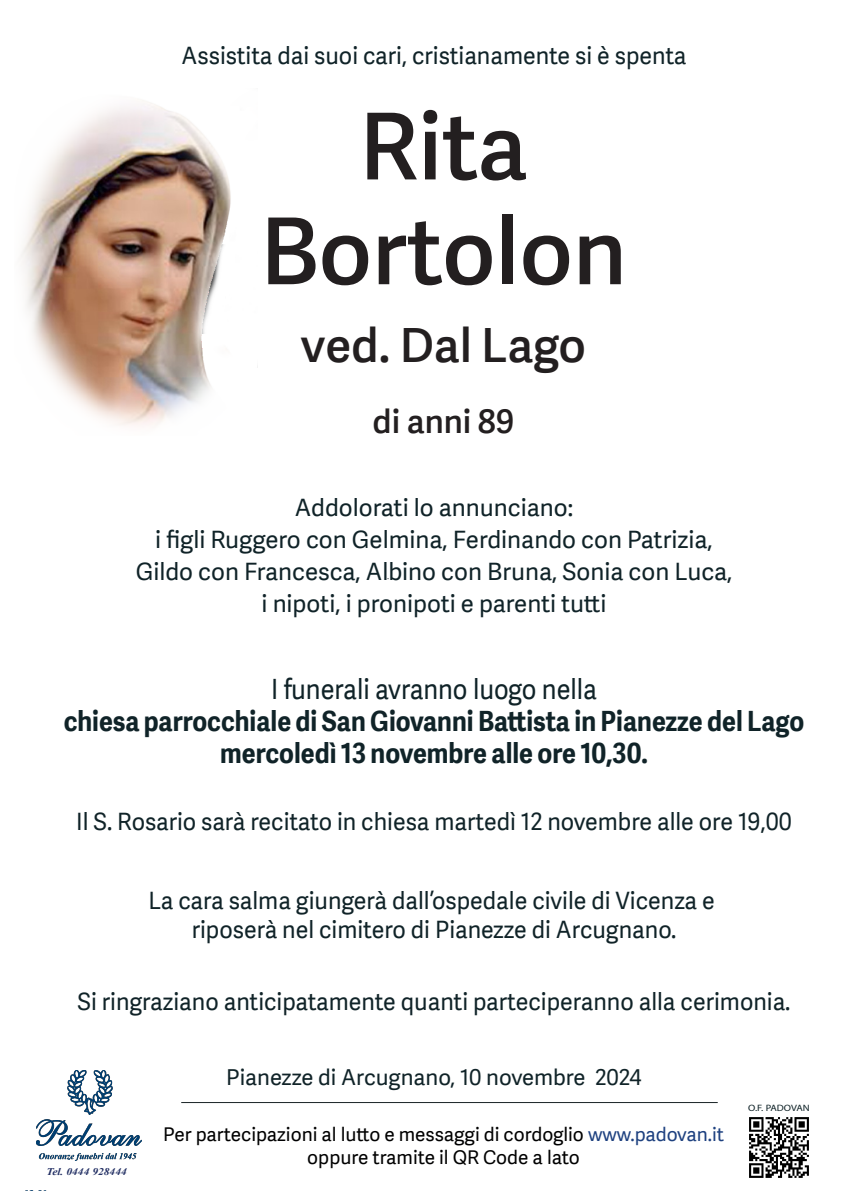
<style>
.page{position:relative;width:843px;height:1191px;background:#fff}
.page>*{position:absolute;margin:0;border:0;box-sizing:border-box;transform-origin:0 0}
.t1{font:600 92.1px/104.8px "Adelle Sans W01";color:#231f20;text-align:center}
.t2{font:600 47.3px "Adelle Sans W01";letter-spacing:-.005em;color:#231f20}
.t3{font:600 32.8px "Adelle Sans W01";color:#231f20}
.t4{font:700 28px/32px "Adelle Sans W04";color:#102328;text-align:center;scale:.9 1}
.t5{font:28px "Adelle Sans W04";color:#102328;scale:.9 1}
.t6{font:24px/28.8px "Adelle Sans W04";color:#102328;text-align:center;scale:.96 1}
.t7{font:24px/32px "Adelle Sans W04";color:#102328;text-align:center}
.t8{font:22px "Adelle Sans W04";color:#102328}
.t9{font:19px/22.8px "Adelle Sans W04";color:#000001;text-align:center}
.t10{font:italic 700 10.2px "Times New Roman";color:#243165;scale:1.12 1}
.t11{font:9.3px "Myriad Pro";color:#102328;scale:1.14 1}
.s1{color:#1e4180}
</style>
<div class="page">
<hr style="left:181px;top:1102px;width:536px;height:1px;background:#1a2426">
<img style="left:36px;top:1071px;width:105px;height:90px">
<img style="left:749px;top:1117px;width:60px;height:61px">
<img style="left:25px;top:1190px;width:22px;height:1px">
<img style="left:21px;top:100px;width:210px;height:326px">
<p class="t6" style="left:181px;top:40px;width:527px">Assistita dai suoi cari, cristianamente si è spenta</p>
<h1 class="t1" style="left:260px;top:95px;width:368px">Rita<br>Bortolon</h1>
<h2 class="t2" style="left:301px;top:319px;width:286px">ved. Dal Lago</h2>
<h3 class="t3" style="left:372px;top:403px;width:143px">di anni 89</h3>
<p class="t7" style="left:136px;top:491px;width:598px">Addolorati lo annunciano:<br>i figli Ruggero con Gelmina, Ferdinando con Patrizia, Gildo con Francesca, Albino con Bruna, Sonia con Luca, i nipoti, i pronipoti e parenti tutti</p>
<p class="t5" style="left:271px;top:669px;width:363px">I funerali avranno luogo nella</p>
<p class="t4" style="left:64px;top:704px;width:823px">chiesa parrocchiale di San Giovanni Battista in Pianezze del Lago mercoledì 13 novembre alle ore 10,30.</p>
<p class="t6" style="left:76px;top:807px;width:746px">Il S. Rosario sarà recitato in chiesa martedì 12 novembre alle ore 19,00</p>
<p class="t6" style="left:148px;top:886px;width:591px">La cara salma giungerà dall’ospedale civile di Vicenza e riposerà nel cimitero di Pianezze di Arcugnano.</p>
<p class="t6" style="left:77px;top:987px;width:743px">Si ringraziano anticipatamente quanti parteciperanno alla cerimonia.</p>
<p class="t10" style="left:46px;top:1165px;width:73px">Tel. 0444 928444</p>
<p class="t8" style="left:226px;top:1062px;width:417px">Pianezze di Arcugnano, 10 novembre 2024</p>
<p class="t9" style="left:163px;top:1122px;width:562px">Per partecipazioni al lutto e messaggi di cordoglio <span class="s1">www.padovan.it </span>oppure tramite il QR Code a lato</p>
<p class="t11" style="left:747px;top:1102px;width:56px">O.F. PADOVAN</p>
</div>
